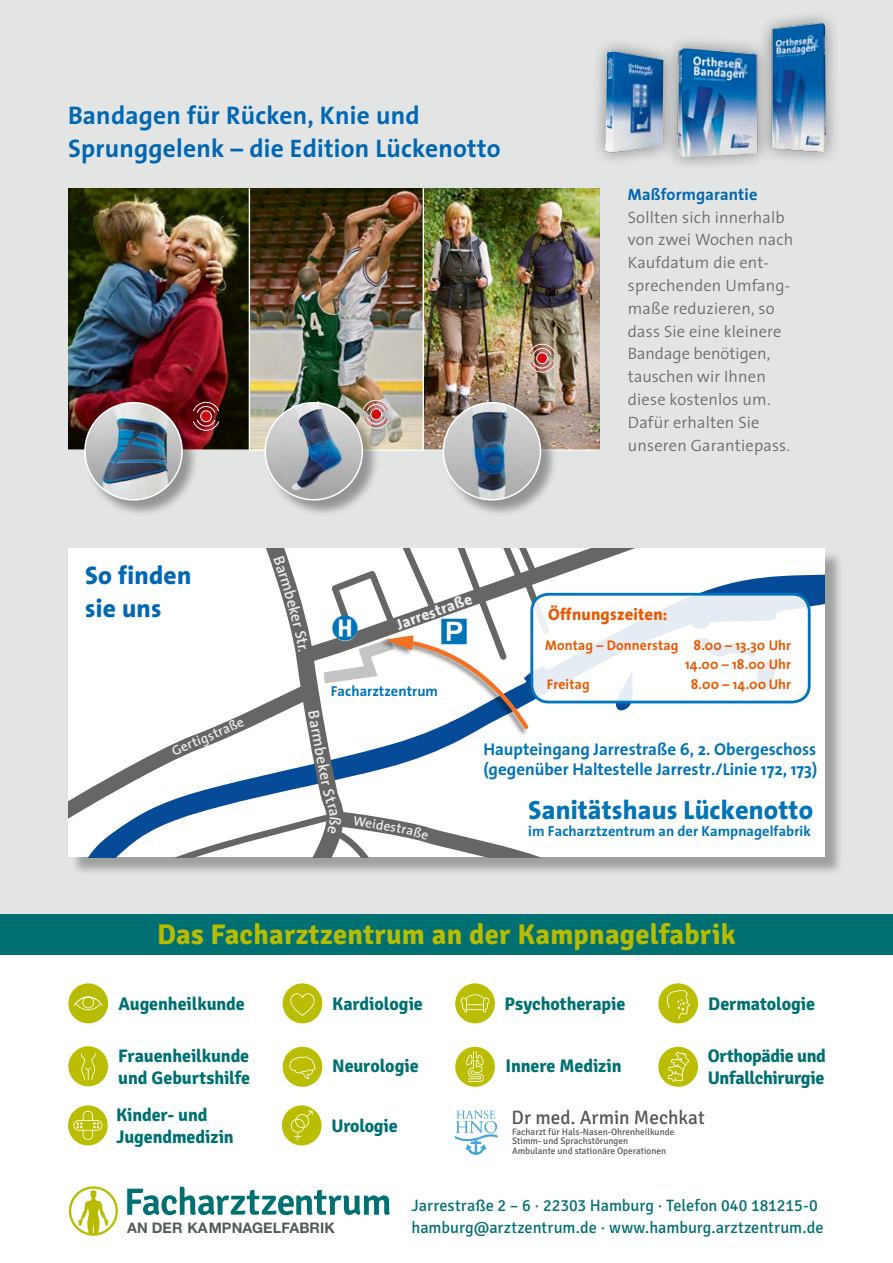
<style>
.page{position:relative;width:893px;height:1263px;background:#fff}
.page>*{position:absolute;margin:0;border:0;box-sizing:border-box;transform-origin:0 0}
.t1{font:700 28.5px "Signika";letter-spacing:.01em;color:#b7bc01}
.t2{font:800 26.55px "Thesis Sans";letter-spacing:.005em;color:#0074b7}
.t3{font:700 25.5px/33px "Thesis Sans";letter-spacing:.01em;color:#0067b3}
.t4{font:800 25.5px/33px "Thesis Sans";letter-spacing:.01em;color:#0067b3}
.t5{font:19.35px "Signika";color:#555554}
.t6{font:700 18.3px/21.9px "Signika";letter-spacing:-.005em;color:#007072}
.t7{font:700 17.1px/20.5px "Thesis Sans";color:#0074b7}
.t8{font:800 16.8px "Thesis Sans";letter-spacing:.01em;color:#ea5900}
.t9{font:300 16.5px/22.8px "Thesis Sans";letter-spacing:.01em;color:#6d6d6d}
.t10{font:16.5px/22px "Signika";color:#007072}
.t11{font:700 16.5px "Thesis Sans";letter-spacing:.01em;color:#0067b3}
.t12{font:800 15.6px "Thesis Sans";color:#ececec}
.t13{font:600 15.6px "Thesis Sans";color:#ececec}
.t14{font:700 14.55px "Thesis Sans";letter-spacing:.005em;color:#0074b7}
.t15{font:700 14.55px "Helvetica Neue";color:#525b5a}
.t16{font:700 14.1px "Thesis Sans";letter-spacing:.01em;color:#ea5900}
.t17{font:9.3px/9.3px "Signika";color:#555554}
</style>
<div class="page">
<div style="left:0;top:0;width:893px;height:921px;background:#e3e5e5"></div>
<div style="left:0;top:915px;width:893px;height:40px;background:#007072"></div>
<img style="left:68px;top:188px;width:532px;height:261px">
<hr style="left:68px;top:449px;width:532px;height:2px;background:#fff">
<hr style="left:249px;top:188px;width:1px;height:262px;background:#fff">
<hr style="left:423px;top:188px;width:1px;height:263px;background:#fff">
<svg style="left:363px;top:400px;width:27px;height:29px"></svg>
<svg style="left:200px;top:402px;width:20px;height:29px"></svg>
<svg style="left:529px;top:343px;width:27px;height:30px"></svg>
<div style="left:265px;top:402px;width:115px;height:115px;background:#000;opacity:.35"></div>
<img style="left:265px;top:403px;width:97px;height:97px;border-radius:49px">
<div style="left:264px;top:402px;width:99px;height:98px;border:2px solid #fff;border-radius:50%"></div>
<div style="left:84px;top:402px;width:116px;height:115px;background:#000;opacity:.35"></div>
<img style="left:85px;top:403px;width:97px;height:96px">
<div style="left:84px;top:402px;width:99px;height:98px;border:2px solid #fff;border-radius:50%"></div>
<div style="left:443px;top:402px;width:115px;height:115px;background:#000;opacity:.35"></div>
<img style="left:443px;top:403px;width:97px;height:97px;border-radius:49px">
<div style="left:443px;top:402px;width:98px;height:98px;border:2px solid #fff;border-radius:50%"></div>
<div style="left:590px;top:8px;width:251px;height:164px;background:#000;opacity:.45"></div>
<img style="left:599px;top:22px;width:242px;height:150px">
<div style="left:70px;top:550px;width:774px;height:325px;background:#000;opacity:.3"></div>
<div style="left:563px;top:572px;width:262px;height:285px;background:#fff"></div>
<svg style="left:563px;top:549px;width:96px;height:44px;background:#e2e3e3"></svg>
<svg style="left:614px;top:703px;width:19px;height:9px"></svg>
<svg style="left:532px;top:594px;width:277px;height:108px;fill:#fff"></svg>
<div style="left:530px;top:593px;width:281px;height:110px;border:3px solid #0074bc;border-radius:17px"></div>
<svg style="left:127px;top:1186px;width:263px;height:29px"></svg>
<svg style="left:69px;top:1186px;width:49px;height:50px"></svg>
<div style="left:68px;top:1105px;width:40px;height:40px;background:#bbbd00;border-radius:50%"></div>
<svg style="left:73px;top:1111px;width:29px;height:29px"></svg>
<div style="left:282px;top:1105px;width:40px;height:40px;background:#bbbd00;border-radius:50%"></div>
<svg style="left:291px;top:1110px;width:22px;height:30px"></svg>
<div style="left:283px;top:1047px;width:39px;height:40px;background:#bbbd00;border-radius:50%"></div>
<svg style="left:289px;top:1056px;width:26px;height:23px"></svg>
<div style="left:658px;top:1047px;width:40px;height:40px;background:#bbbd00;border-radius:50%"></div>
<svg style="left:667px;top:1052px;width:22px;height:30px"></svg>
<div style="left:68px;top:1046px;width:40px;height:40px;background:#bbbd00;border-radius:50%"></div>
<svg style="left:81px;top:1053px;width:15px;height:27px"></svg>
<div style="left:68px;top:983px;width:40px;height:40px;background:#b7bc01;border-radius:50%"></div>
<svg style="left:74px;top:996px;width:29px;height:14px"></svg>
<div style="left:455px;top:1047px;width:40px;height:40px;background:#bbbd00;border-radius:50%"></div>
<svg style="left:466px;top:1051px;width:18px;height:31px"></svg>
<div style="left:455px;top:983px;width:40px;height:40px;background:#bbbd00;border-radius:50%"></div>
<svg style="left:461px;top:994px;width:29px;height:18px"></svg>
<div style="left:283px;top:983px;width:39px;height:40px;background:#bbbd00;border-radius:50%"></div>
<svg style="left:290px;top:993px;width:25px;height:23px"></svg>
<div style="left:658px;top:983px;width:40px;height:40px;background:#bbbd00;border-radius:50%"></div>
<svg style="left:667px;top:990px;width:23px;height:29px"></svg>
<svg style="left:455px;top:1110px;width:42px;height:44px"></svg>
<svg style="left:68px;top:549px;width:495px;height:308px;background:#dadee3"></svg>
<h3 class="t3" style="left:68px;top:101px;width:434px">Bandagen für Rücken, Knie und<br>Sprunggelenk – die Edition Lückenotto</h3>
<h3 class="t4" style="left:85px;top:560px;width:108px">So finden sie uns</h3>
<p class="t12" style="left:407px;top:612px;width:66px;rotate:-20deg">rrestraße</p>
<p class="t14" style="left:331px;top:683px;width:109px">Facharztzentrum</p>
<p class="t11" style="left:628px;top:185px;width:131px">Maßformgarantie</p>
<p class="t9" style="left:628px;top:206px;width:167px">Sollten sich innerhalb von zwei Wochen nach<br>Kaufdatum die ent&shy;sprechenden Umfang&shy;maße reduzieren, so dass Sie eine kleinere<br>Bandage benötigen, tauschen wir Ihnen diese kostenlos um.<br>Dafür erhalten Sie unseren Garantiepass.</p>
<p class="t8" style="left:548px;top:605px;width:121px">Öffnungszeiten:</p>
<p class="t16" style="left:545px;top:637px;width:247px">Montag – Donnerstag 8.00 – 13.30 Uhr</p>
<p class="t16" style="left:685px;top:657px;width:108px">14.00 – 18.00 Uhr</p>
<p class="t16" style="left:547px;top:676px;width:45px">Freitag</p>
<p class="t16" style="left:691px;top:676px;width:102px">8.00 – 14.00 Uhr</p>
<p class="t13" style="left:322px;top:709px;width:38px;rotate:80deg">Barm</p>
<p class="t13" style="left:328px;top:745px;width:35px;rotate:79deg">beke</p>
<p class="t7" style="left:483px;top:739px;width:335px">Haupteingang Jarrestraße 6, 2. Obergeschoss (gegenüber Haltestelle Jarrestr./Linie 172, 173)</p>
<h2 class="t2" style="left:528px;top:795px;width:286px">Sanitätshaus Lückenotto</h2>
<p class="t14" style="left:528px;top:823px;width:284px">im Facharztzentrum an der Kampnagelfabrik</p>
<h1 class="t1" style="left:157px;top:917px;width:580px">Das Facharztzentrum an der Kampnagelfabrik</h1>
<p class="t6" style="left:119px;top:993px;width:128px">Augenheilkunde</p>
<p class="t6" style="left:118px;top:1045px;width:133px">Frauenheilkunde und Geburtshilfe</p>
<p class="t6" style="left:332px;top:993px;width:92px">Kardiologie</p>
<p class="t6" style="left:504px;top:993px;width:123px">Psychotherapie</p>
<p class="t6" style="left:708px;top:993px;width:108px">Dermatologie</p>
<p class="t6" style="left:332px;top:1055px;width:88px">Neurologie</p>
<p class="t6" style="left:708px;top:1045px;width:120px">Orthopädie und<br>Unfallchirurgie</p>
<p class="t6" style="left:505px;top:1055px;width:118px">Innere Medizin</p>
<p class="t6" style="left:116px;top:1104px;width:119px">Kinder- und<br>Jugendmedizin</p>
<p class="t6" style="left:331px;top:1115px;width:68px">Urologie</p>
<p class="t5" style="left:512px;top:1106px;width:195px">Dr med. Armin Mechkat</p>
<p class="t17" style="left:512px;top:1127px;width:164px">Facharzt für Hals-Nasen-Ohrenheilkunde<br>Stimm- und Sprachstörungen<br>Ambulante und stationäre Operationen</p>
<p class="t15" style="left:127px;top:1219px;width:209px">AN DER KAMPNAGELFABRIK</p>
<p class="t10" style="left:412px;top:1194px;width:413px">Jarrestraße 2 – 6 · 22303 Hamburg · Telefon 040 181215-0 hamburg@arztzentrum.de · www.hamburg.arztzentrum.de</p>
</div>
